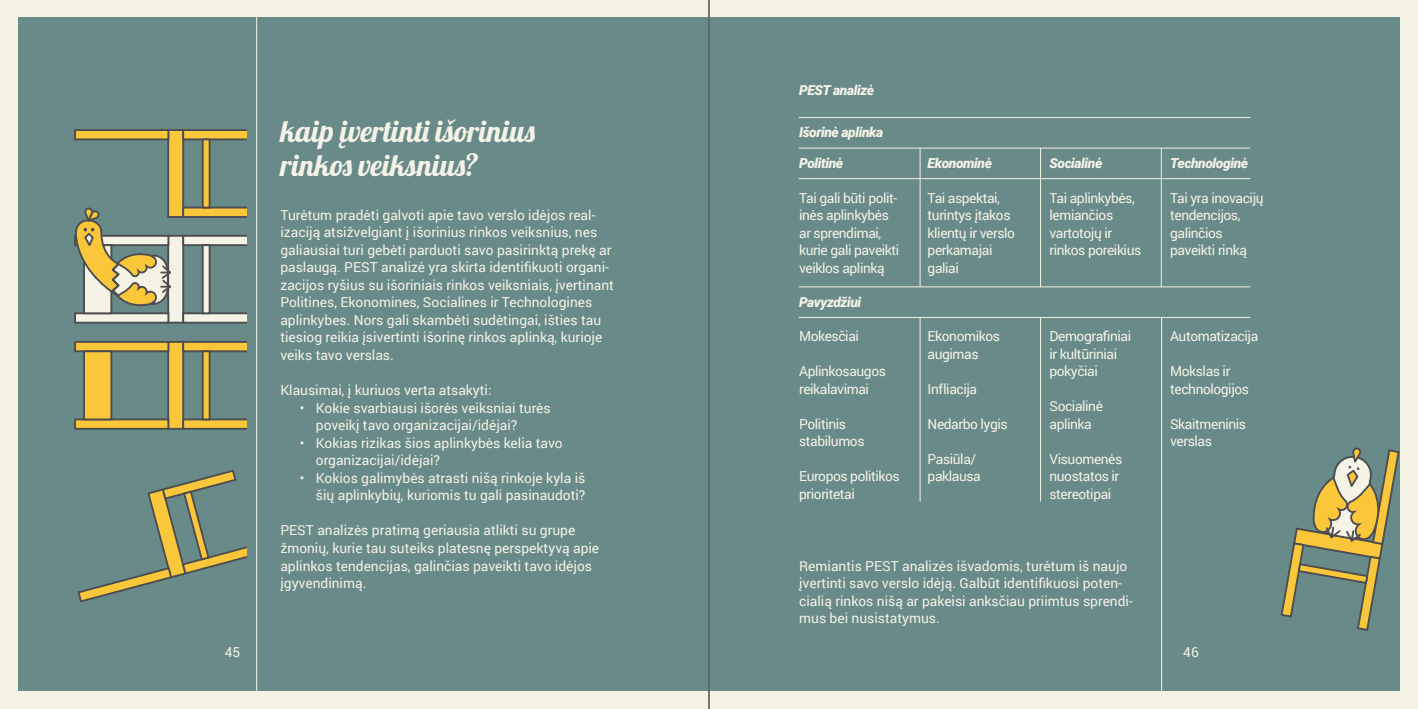
<style>
.page{position:relative;width:1418px;height:709px;background:#fff}
.page>*{position:absolute;margin:0;border:0;box-sizing:border-box;transform-origin:0 0}
.t1{font:30px/33.8px "Lobster";color:#f5f3e7}
.t2{font:13.75px/17.5px "Roboto";color:#f5f3e7}
.t3{font:13.75px/17.5px "Roboto";letter-spacing:-.03em;color:#f5f3e7}
.t4{font:italic 900 13.75px "Roboto";letter-spacing:-.03em;color:#f5f3e7}
.t5{font:13.75px "Roboto";color:#f4f3e6}
</style>
<div class="page">
<div style="left:0;top:0;width:1417px;height:709px;background:#f5f2e6"></div>
<div style="left:18px;top:18px;width:1381px;height:673px;background:#688a88"></div>
<hr style="left:708px;top:0;width:1px;height:709px;background:#4f4d4d">
<hr style="left:1161px;top:148px;width:1px;height:139px;background:#f4f2e6">
<hr style="left:1040px;top:148px;width:1px;height:139px;background:#f4f2e6">
<hr style="left:1040px;top:317px;width:1px;height:184px;background:#f4f2e6">
<hr style="left:919px;top:148px;width:1px;height:139px;background:#f4f2e6">
<hr style="left:919px;top:317px;width:1px;height:184px;background:#f4f2e6">
<hr style="left:799px;top:148px;width:450px;height:1px;background:#f4f2e6">
<hr style="left:799px;top:317px;width:450px;height:1px;background:#f4f2e6">
<hr style="left:799px;top:117px;width:450px;height:1px;background:#f4f2e6">
<hr style="left:799px;top:287px;width:450px;height:1px;background:#f4f2e6">
<hr style="left:799px;top:178px;width:450px;height:1px;background:#f4f2e6">
<hr style="left:1161px;top:317px;width:1px;height:392px;background:#f4f2e6">
<div style="left:167px;top:235px;width:17px;height:88px;background:#f4f3e6;border:2px solid #4d4d4f"></div>
<div style="left:182px;top:312px;width:75px;height:11px;background:#f4f3e6;border:2px solid #4d4d4f"></div>
<div style="left:182px;top:235px;width:75px;height:11px;background:#f4f3e6;border:2px solid #4d4d4f"></div>
<div style="left:74px;top:312px;width:95px;height:11px;background:#f4f3e6;border:2px solid #4d4d4f"></div>
<div style="left:83px;top:244px;width:29px;height:70px;background:#f4f3e6;border:2px solid #4d4d4f"></div>
<svg style="left:202px;top:244px;width:8px;height:70px"></svg>
<div style="left:167px;top:341px;width:17px;height:89px;background:#fac73b;border:2px solid #4d4d4f"></div>
<div style="left:182px;top:418px;width:75px;height:12px;background:#fac73b;border:2px solid #4d4d4f"></div>
<div style="left:182px;top:341px;width:75px;height:11px;background:#fac73b;border:2px solid #4d4d4f"></div>
<div style="left:74px;top:418px;width:95px;height:12px;background:#fac73b;border:2px solid #4d4d4f"></div>
<div style="left:74px;top:341px;width:95px;height:11px;background:#fac73b;border:2px solid #4d4d4f"></div>
<div style="left:83px;top:350px;width:29px;height:70px;background:#fac73b;border:2px solid #4d4d4f"></div>
<svg style="left:202px;top:350px;width:8px;height:70px"></svg>
<div style="left:167px;top:129px;width:17px;height:89px;background:#fac73b;border:2px solid #4d4d4f"></div>
<div style="left:182px;top:207px;width:75px;height:11px;background:#fac73b;border:2px solid #4d4d4f"></div>
<div style="left:182px;top:129px;width:75px;height:11px;background:#fac73b;border:2px solid #4d4d4f"></div>
<div style="left:74px;top:129px;width:95px;height:11px;background:#fac73b;border:2px solid #4d4d4f"></div>
<svg style="left:202px;top:138px;width:8px;height:70px"></svg>
<svg style="left:77px;top:469px;width:170px;height:134px"></svg>
<svg style="left:74px;top:207px;width:99px;height:100px"></svg>
<svg style="left:1280px;top:446px;width:120px;height:186px"></svg>
<div style="left:247px;top:67px;width:264px;height:603px;background:#688a88"></div>
<hr style="left:256px;top:6px;width:1px;height:696px;background:#f4f2e6">
<h1 class="t1" style="left:280px;top:114px;width:257px">kaip įvertinti išorinius rinkos veiksnius?</h1>
<p class="t2" style="left:280px;top:206px;width:335px">Turėtum pradėti galvoti apie tavo verslo idėjos real&shy;izaciją atsižvelgiant į išorinius rinkos veiksnius, nes galiausiai turi gebėti parduoti savo pasirinktą prekę ar paslaugą. PEST analizė yra skirta identifikuoti organi&shy;zacijos ryšius su išoriniais rinkos veiksniais, įvertinant Politines, Ekonomines, Socialines ir Technologines aplinkybes. Nors gali skambėti sudėtingai, išties tau tiesiog reikia įsivertinti išorinę rinkos aplinką, kurioje veiks tavo verslas.</p>
<p class="t2" style="left:316px;top:381px;width:271px;text-indent:-35px">Klausimai, į kuriuos verta atsakyti:<br>Kokie svarbiausi išorės veiksniai turės poveikį tavo organizacijai/idėjai?<br>Kokias rizikas šios aplinkybės kelia tavo organizacijai/idėjai?<br>Kokios galimybės atrasti nišą rinkoje kyla iš šių aplinkybių, kuriomis tu gali pasinaudoti?</p>
<p class="t2" style="left:280px;top:521px;width:320px">PEST analizės pratimą geriausia atlikti su grupe žmonių, kurie tau suteiks platesnę perspektyvą apie aplinkos tendencijas, galinčias paveikti tavo idėjos įgyvendinimą.</p>
<p class="t5" style="left:300px;top:398px;width:6px">•</p>
<p class="t5" style="left:300px;top:433px;width:6px">•</p>
<p class="t5" style="left:300px;top:468px;width:6px">•</p>
<p class="t4" style="left:799px;top:81px;width:77px">PEST analizė</p>
<p class="t4" style="left:799px;top:123px;width:86px">Išorinė aplinka</p>
<p class="t4" style="left:799px;top:153px;width:46px">Politinė</p>
<p class="t4" style="left:927px;top:153px;width:66px">Ekonominė</p>
<p class="t4" style="left:1049px;top:153px;width:54px">Socialinė</p>
<p class="t4" style="left:1170px;top:153px;width:80px">Technologinė</p>
<p class="t3" style="left:799px;top:189px;width:102px">Tai gali būti polit&shy;inės aplinkybės ar sprendimai, kurie gali paveikti veiklos aplinką</p>
<p class="t3" style="left:927px;top:189px;width:89px">Tai aspektai, turintys įtakos klientų ir verslo perkamajai galiai</p>
<p class="t3" style="left:1049px;top:189px;width:93px">Tai aplinkybės, lemiančios vartotojų ir rinkos poreikius</p>
<p class="t3" style="left:1170px;top:189px;width:95px">Tai yra inovacijų tendencijos, galinčios paveikti rinką</p>
<p class="t4" style="left:799px;top:292px;width:64px">Pavyzdžiui</p>
<p class="t3" style="left:799px;top:327px;width:61px">Mokesčiai</p>
<p class="t3" style="left:799px;top:362px;width:88px">Aplinkosaugos reikalavimai</p>
<p class="t3" style="left:799px;top:415px;width:67px">Politinis stabilumos</p>
<p class="t3" style="left:799px;top:467px;width:102px">Europos politikos prioritetai</p>
<p class="t3" style="left:927px;top:327px;width:74px">Ekonomikos augimas</p>
<p class="t3" style="left:927px;top:380px;width:51px">Infliacija</p>
<p class="t3" style="left:927px;top:415px;width:82px">Nedarbo lygis</p>
<p class="t3" style="left:927px;top:450px;width:55px">Pasiūla/ paklausa</p>
<p class="t3" style="left:1049px;top:327px;width:83px">Demografiniai ir kultūriniai pokyčiai</p>
<p class="t3" style="left:1049px;top:397px;width:55px">Socialinė aplinka</p>
<p class="t3" style="left:1049px;top:450px;width:74px">Visuomenės nuostatos ir stereotipai</p>
<p class="t2" style="left:799px;top:556px;width:335px">Remiantis PEST analizės išvadomis, turėtum iš naujo įvertinti savo verslo idėją. Galbūt identifikuosi poten&shy;cialią rinkos nišą ar pakeisi anksčiau priimtus sprendi&shy;mus bei nusistatymus.</p>
<p class="t3" style="left:1170px;top:327px;width:90px">Automatizacija</p>
<p class="t3" style="left:1170px;top:362px;width:80px">Mokslas ir technologijos</p>
<p class="t3" style="left:1170px;top:415px;width:77px">Skaitmeninis verslas</p>
<p class="t2" style="left:225px;top:642px;width:17px">45</p>
<p class="t2" style="left:1183px;top:642px;width:17px">46</p>
</div>
